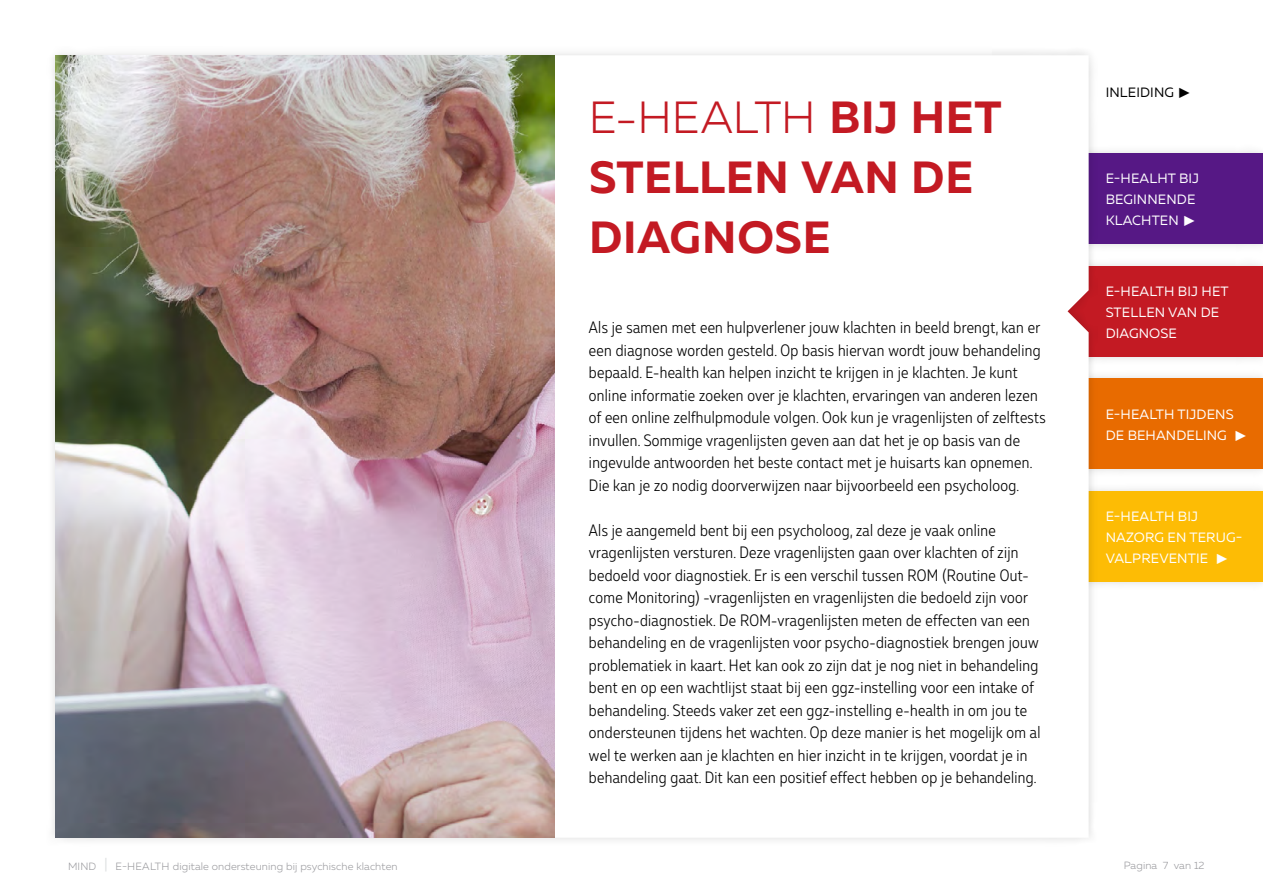
<style>
.page{position:relative;width:1263px;height:893px;background:#fff}
.page>*{position:absolute;margin:0;border:0;box-sizing:border-box;transform-origin:0 0}
.t1{font:700 45px/60px "Muller";letter-spacing:.01em;color:#c31a23}
.t2{font:300 16.5px/22.5px "Muller Narrow";letter-spacing:.02em;color:#000}
.t3{font:13.5px/21px "Muller";letter-spacing:.01em;color:#fff}
.t4{font:13.5px "Muller";letter-spacing:.01em;color:#000}
.t5{font:300 10.5px "Muller";letter-spacing:.01em;color:#98989c}
.s1{font-weight:300}
.s2{font-size:15px;color:#d8dbdc}
</style>
<div class="page">
<div style="left:1075px;top:482px;width:188px;height:109px;background:#faf9f9"></div>
<div style="left:1084px;top:491px;width:179px;height:90px;background:#fdbc05"></div>
<div style="left:1075px;top:370px;width:188px;height:108px;background:#000;opacity:.15"></div>
<div style="left:1084px;top:379px;width:179px;height:90px;background:#e86b00"></div>
<div style="left:1058px;top:257px;width:205px;height:109px;background:#f9f9f9"></div>
<div style="left:1067px;top:266px;width:196px;height:90px;background:#c31a23"></div>
<div style="left:1058px;top:145px;width:205px;height:108px;background:#000;opacity:.15"></div>
<div style="left:1067px;top:154px;width:196px;height:90px;background:#561885"></div>
<div style="left:46px;top:46px;width:1052px;height:801px;background:#000;opacity:.15"></div>
<svg style="left:555px;top:55px;width:534px;height:783px"></svg>
<img style="left:55px;top:55px;width:500px;height:783px">
<h1 class="t1" style="left:589px;top:87px;width:414px"><span class="s1">E-HEALTH</span> BIJ HET<br>STELLEN VAN DE<br>DIAGNOSE</h1>
<p class="t2" style="left:589px;top:316px;width:458px">Als je samen met een hulpverlener jouw klachten in beeld brengt, kan er een diagnose worden gesteld. Op basis hiervan wordt jouw behandeling bepaald. E-health kan helpen inzicht te krijgen in je klachten. Je kunt online informatie zoeken over je klachten, ervaringen van anderen lezen of een online zelfhulpmodule volgen. Ook kun je vragenlijsten of zelftests invullen. Sommige vragenlijsten geven aan dat het je op basis van de ingevulde antwoorden het beste contact met je huisarts kan opnemen.<br>Die kan je zo nodig doorverwijzen naar bijvoorbeeld een psycholoog.</p>
<p class="t2" style="left:589px;top:519px;width:453px">Als je aangemeld bent bij een psycholoog, zal deze je vaak online vragenlijsten versturen. Deze vragenlijsten gaan over klachten of zijn bedoeld voor diagnostiek. Er is een verschil tussen ROM (Routine Out&shy;come Monitoring) -vragenlijsten en vragenlijsten die bedoeld zijn voor psycho-diagnostiek. De ROM-vragenlijsten meten de effecten van een behandeling en de vragenlijsten voor psycho-diagnostiek brengen jouw problematiek in kaart. Het kan ook zo zijn dat je nog niet in behandeling bent en op een wachtlijst staat bij een ggz-instelling voor een intake of behandeling. Steeds vaker zet een ggz-instelling e-health in om jou te ondersteunen tijdens het wachten. Op deze manier is het mogelijk om al wel te werken aan je klachten en hier inzicht in te krijgen, voordat je in behandeling gaat. Dit kan een positief effect hebben op je behandeling.</p>
<p class="t4" style="left:1106px;top:84px;width:87px">INLEIDING ✓</p>
<p class="t3" style="left:1106px;top:168px;width:95px">E-HEALHT BIJ<br>BEGINNENDE<br>KLACHTEN ✓</p>
<p class="t3" style="left:1106px;top:280px;width:124px">E-HEALTH BIJ HET<br>STELLEN VAN DE<br>DIAGNOSE</p>
<p class="t3" style="left:1106px;top:403px;width:144px">E-HEALTH TIJDENS<br>DE BEHANDELING ✓</p>
<p class="t3" style="left:1106px;top:505px;width:138px">E-HEALTH BIJ<br>NAZORG EN TERUG-<br>VALPREVENTIE ✓</p>
<p class="t5" style="left:68px;top:860px;width:331px">MIND <span class="s2">|</span> E-HEALTH digitale ondersteuning bij psychische klachten</p>
<p class="t5" style="left:1124px;top:859px;width:82px">Pagina 7 van 12</p>
</div>
